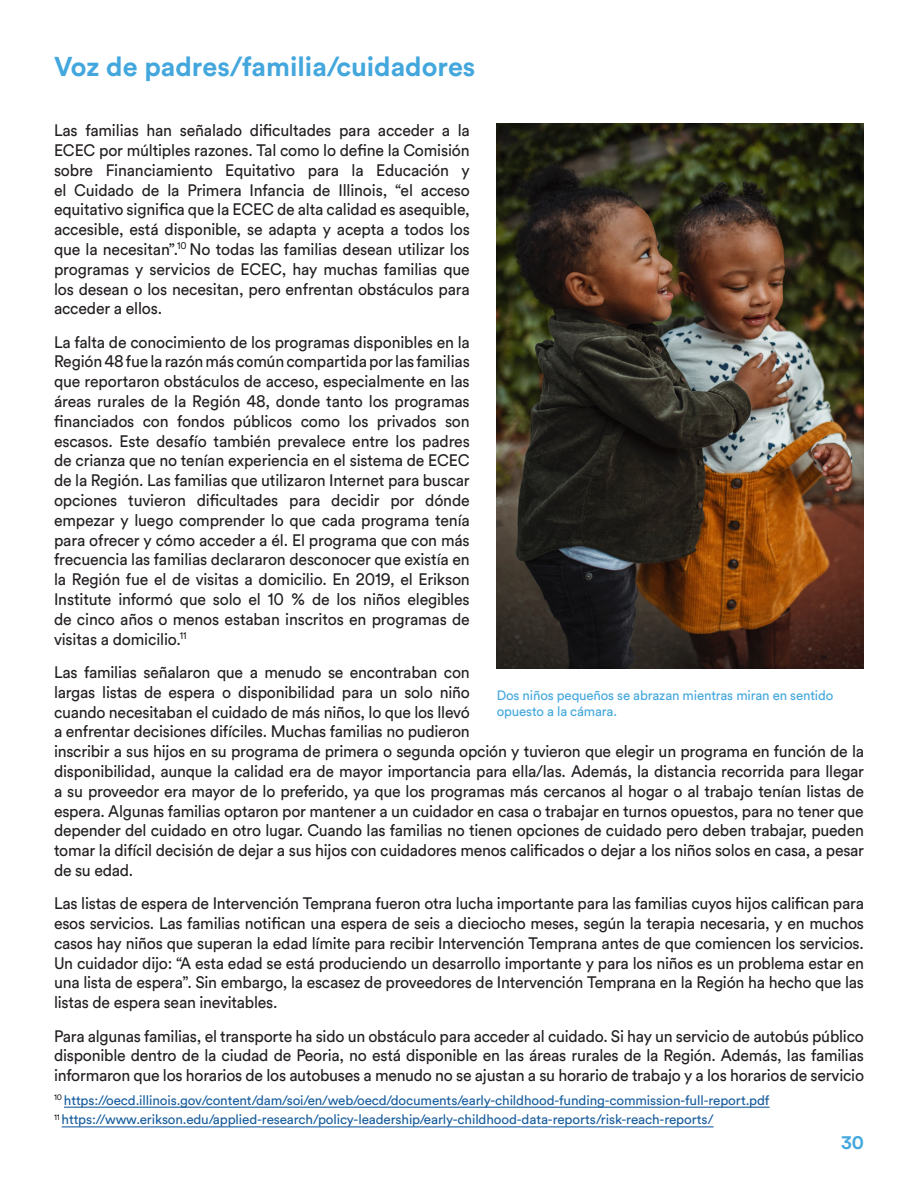
<style>
.page{position:relative;width:918px;height:1188px;background:#fff}
.page>*{position:absolute;margin:0;border:0;box-sizing:border-box;transform-origin:0 0}
.t1{font:700 27px "Circular Air Pro";color:#43a7dd}
.t2{font:700 18px "Circular Air Pro";color:#43a7dd}
.t3{font:16.5px/19.8px "Circular Air Pro";letter-spacing:-.015em;color:#231f20;text-align:justify;scale:.96 1}
.t4{font:13.5px "Circular Air Pro";letter-spacing:-.01em;color:#175d9e}
.t5{font:13.5px/16.2px "Circular Air Pro";letter-spacing:-.01em;color:#43a7dd}
</style>
<div class="page">
<img style="left:497px;top:124px;width:367px;height:545px">
<hr style="left:64px;top:1107px;width:706px;height:1px;background:#175d9e">
<hr style="left:62px;top:1126px;width:652px;height:1px;background:#175d9e">
<h3 class="t1" style="left:54px;top:48px;width:423px">Voz de padres/familia/cuidadores</h3>
<p class="t3" style="left:54px;top:120px;width:435px">Las familias han señalado dificultades para acceder a la ECEC por múltiples razones. Tal como lo define la Comisión sobre Financiamiento Equitativo para la Educación y el Cuidado de la Primera Infancia de Illinois, “el acceso equitativo significa que la ECEC de alta calidad es asequible, accesible, está disponible, se adapta y acepta a todos los que la necesitan”.<sup>10</sup> No todas las familias desean utilizar los programas y servicios de ECEC, hay muchas familias que los desean o los necesitan, pero enfrentan obstáculos para acceder a ellos.</p>
<p class="t3" style="left:54px;top:331px;width:435px">La falta de conocimiento de los programas disponibles en la Región 48 fue la razón más común compartida por las familias que reportaron obstáculos de acceso, especialmente en las áreas rurales de la Región 48, donde tanto los programas financiados con fondos públicos como los privados son escasos. Este desafío también prevalece entre los padres de crianza que no tenían experiencia en el sistema de ECEC de la Región. Las familias que utilizaron Internet para buscar opciones tuvieron dificultades para decidir por dónde empezar y luego comprender lo que cada programa tenía para ofrecer y cómo acceder a él. El programa que con más frecuencia las familias declararon desconocer que existía en la Región fue el de visitas a domicilio. En 2019, el Erikson Institute informó que solo el 10 % de los niños elegibles de cinco años o menos estaban inscritos en programas de visitas a domicilio.<sup>11</sup></p>
<p class="t3" style="left:54px;top:662px;width:845px;text-align:left">Las familias señalaron que a menudo se encontraban con<br>largas listas de espera o disponibilidad para un solo niño<br>cuando necesitaban el cuidado de más niños, lo que los llevó<br>a enfrentar decisiones difíciles. Muchas familias no pudieron<br>inscribir a sus hijos en su programa de primera o segunda opción y tuvieron que elegir un programa en función de la disponibilidad, aunque la calidad era de mayor importancia para ella/las. Además, la distancia recorrida para llegar a su proveedor era mayor de lo preferido, ya que los programas más cercanos al hogar o al trabajo tenían listas de espera. Algunas familias optaron por mantener a un cuidador en casa o trabajar en turnos opuestos, para no tener que depender del cuidado en otro lugar. Cuando las familias no tienen opciones de cuidado pero deben trabajar, pueden tomar la difícil decisión de dejar a sus hijos con cuidadores menos calificados o dejar a los niños solos en casa, a pesar de su edad.</p>
<p class="t3" style="left:54px;top:893px;width:845px">Las listas de espera de Intervención Temprana fueron otra lucha importante para las familias cuyos hijos califican para esos servicios. Las familias notifican una espera de seis a dieciocho meses, según la terapia necesaria, y en muchos casos hay niños que superan la edad límite para recibir Intervención Temprana antes de que comiencen los servicios.<br>Un cuidador dijo: “A esta edad se está produciendo un desarrollo importante y para los niños es un problema estar en una lista de espera”. Sin embargo, la escasez de proveedores de Intervención Temprana en la Región ha hecho que las listas de espera sean inevitables.</p>
<p class="t3" style="left:54px;top:1025px;width:845px">Para algunas familias, el transporte ha sido un obstáculo para acceder al cuidado. Si hay un servicio de autobús público disponible dentro de la ciudad de Peoria, no está disponible en las áreas rurales de la Región. Además, las familias informaron que los horarios de los autobuses a menudo no se ajustan a su horario de trabajo y a los horarios de servicio</p>
<p class="t5" style="left:497px;top:686px;width:338px">Dos niños pequeños se abrazan mientras miran en sentido opuesto a la cámara.</p>
<p class="t4" style="left:54px;top:1091px;width:717px"><sup>10</sup> https://oecd.illinois.gov/content/dam/soi/en/web/oecd/documents/early-childhood-funding-commission-full-report.pdf</p>
<p class="t4" style="left:54px;top:1110px;width:661px"><sup>11</sup> https://www.erikson.edu/applied-research/policy-leadership/early-childhood-data-reports/risk-reach-reports/</p>
<p class="t2" style="left:841px;top:1130px;width:24px">30</p>
</div>
